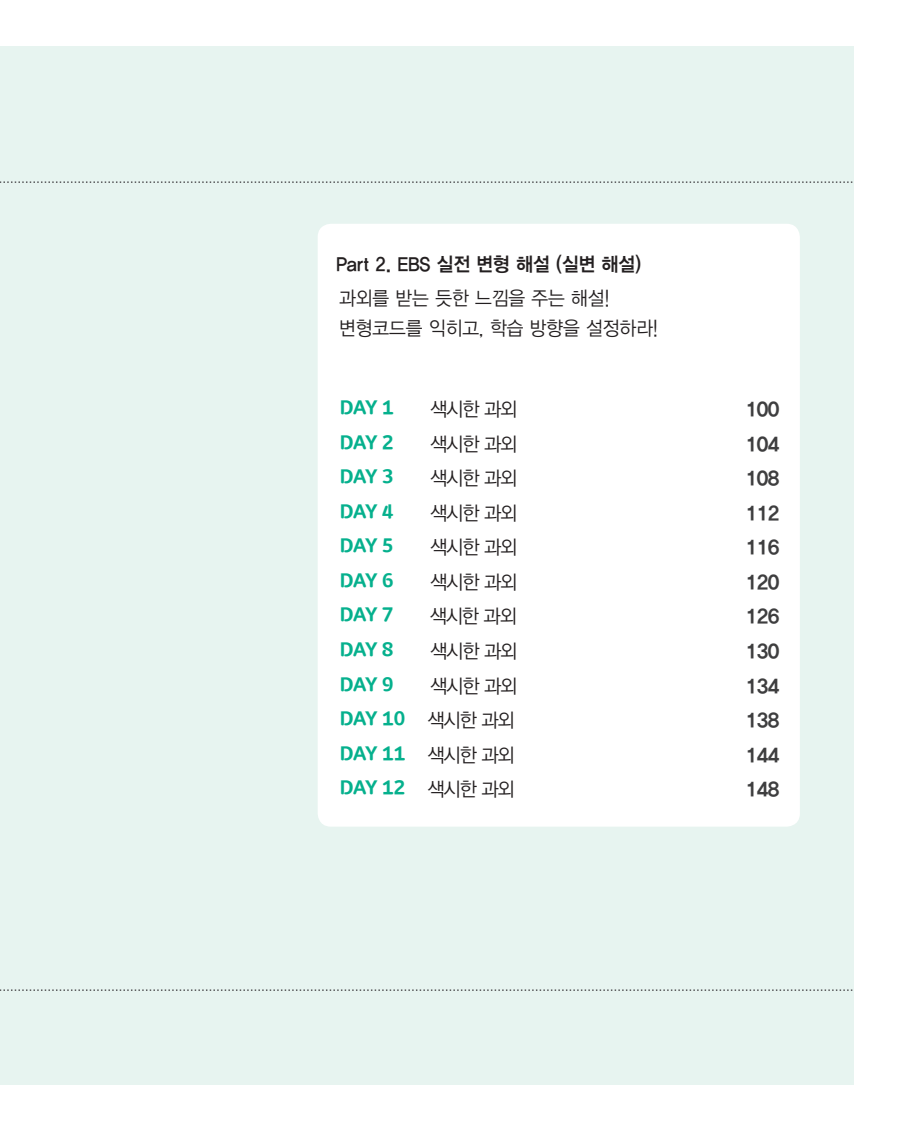
<style>
.page{position:relative;width:902px;height:1132px;background:#fff}
.page>*{position:absolute;margin:0;border:0;box-sizing:border-box;transform-origin:0 0}
.t1{font:700 19.5px "Moebius Korea";color:#05b08d}
.t2{font:19.5px "YDIYGO320";letter-spacing:-.05em;color:#231f20;scale:.95 1}
.t3{font:19.5px "YDIYGO350";color:#3e3e3f}
.t4{font:19.5px/30px "YDIYGO320";color:#231f20;scale:.93 1}
.t5{font:19.5px "YDIYGO340";color:#231f20;scale:.93 1}
.s1{font-family:"YDIYGO320";font-weight:400;color:#231f20}
</style>
<div class="page">
<div style="left:0;top:47px;width:853px;height:1037px;background:#e7f4f0"></div>
<svg style="left:0;top:181px;width:852px;height:2px"></svg>
<svg style="left:0;top:989px;width:852px;height:1px"></svg>
<div style="left:317px;top:224px;width:482px;height:602px;background:#fff;border-radius:13px"></div>
<p class="t5" style="left:336px;top:253px;width:329px">Part 2. EBS 실전 변형 해설 (실변 해설)</p>
<p class="t4" style="left:339px;top:283px;width:344px">과외를 받는 듯한 느낌을 주는 해설! 변형코드를 익히고, 학습 방향을 설정하라!</p>
<p class="t1" style="left:340px;top:397px;width:55px">DAY 1</p>
<p class="t2" style="left:430px;top:398px;width:93px">색시한 과외</p>
<p class="t3" style="left:746px;top:399px;width:34px">100</p>
<p class="t1" style="left:340px;top:432px;width:55px">DAY 2</p>
<p class="t2" style="left:430px;top:433px;width:93px">색시한 과외</p>
<p class="t3" style="left:746px;top:433px;width:34px">104</p>
<p class="t1" style="left:340px;top:466px;width:55px">DAY 3</p>
<p class="t2" style="left:430px;top:467px;width:93px">색시한 과외</p>
<p class="t3" style="left:746px;top:468px;width:34px">108</p>
<p class="t1" style="left:340px;top:501px;width:55px">DAY 4</p>
<p class="t2" style="left:430px;top:502px;width:93px">색시한 과외</p>
<p class="t3" style="left:746px;top:502px;width:34px">112</p>
<p class="t1" style="left:340px;top:535px;width:55px">DAY 5</p>
<p class="t2" style="left:430px;top:536px;width:93px">색시한 과외</p>
<p class="t3" style="left:746px;top:537px;width:34px">116</p>
<p class="t1" style="left:340px;top:570px;width:55px">DAY 6</p>
<p class="t2" style="left:430px;top:571px;width:93px">색시한 과외</p>
<p class="t3" style="left:746px;top:571px;width:34px">120</p>
<p class="t1" style="left:340px;top:604px;width:55px">DAY 7</p>
<p class="t2" style="left:429px;top:605px;width:93px">색시한 과외</p>
<p class="t3" style="left:746px;top:606px;width:34px">126</p>
<p class="t1" style="left:340px;top:639px;width:55px">DAY 8</p>
<p class="t2" style="left:430px;top:640px;width:93px">색시한 과외</p>
<p class="t3" style="left:746px;top:640px;width:34px">130</p>
<p class="t1" style="left:340px;top:673px;width:55px">DAY 9</p>
<p class="t2" style="left:430px;top:674px;width:93px">색시한 과외</p>
<p class="t3" style="left:746px;top:675px;width:34px">134</p>
<p class="t1" style="left:340px;top:708px;width:176px">DAY 10 <span class="s1">색시한 과외</span></p>
<p class="t3" style="left:746px;top:709px;width:34px">138</p>
<p class="t1" style="left:340px;top:742px;width:176px">DAY 11 <span class="s1">색시한 과외</span></p>
<p class="t3" style="left:746px;top:744px;width:34px">144</p>
<p class="t1" style="left:340px;top:777px;width:176px">DAY 12 <span class="s1">색시한 과외</span></p>
<p class="t3" style="left:746px;top:778px;width:34px">148</p>
</div>
